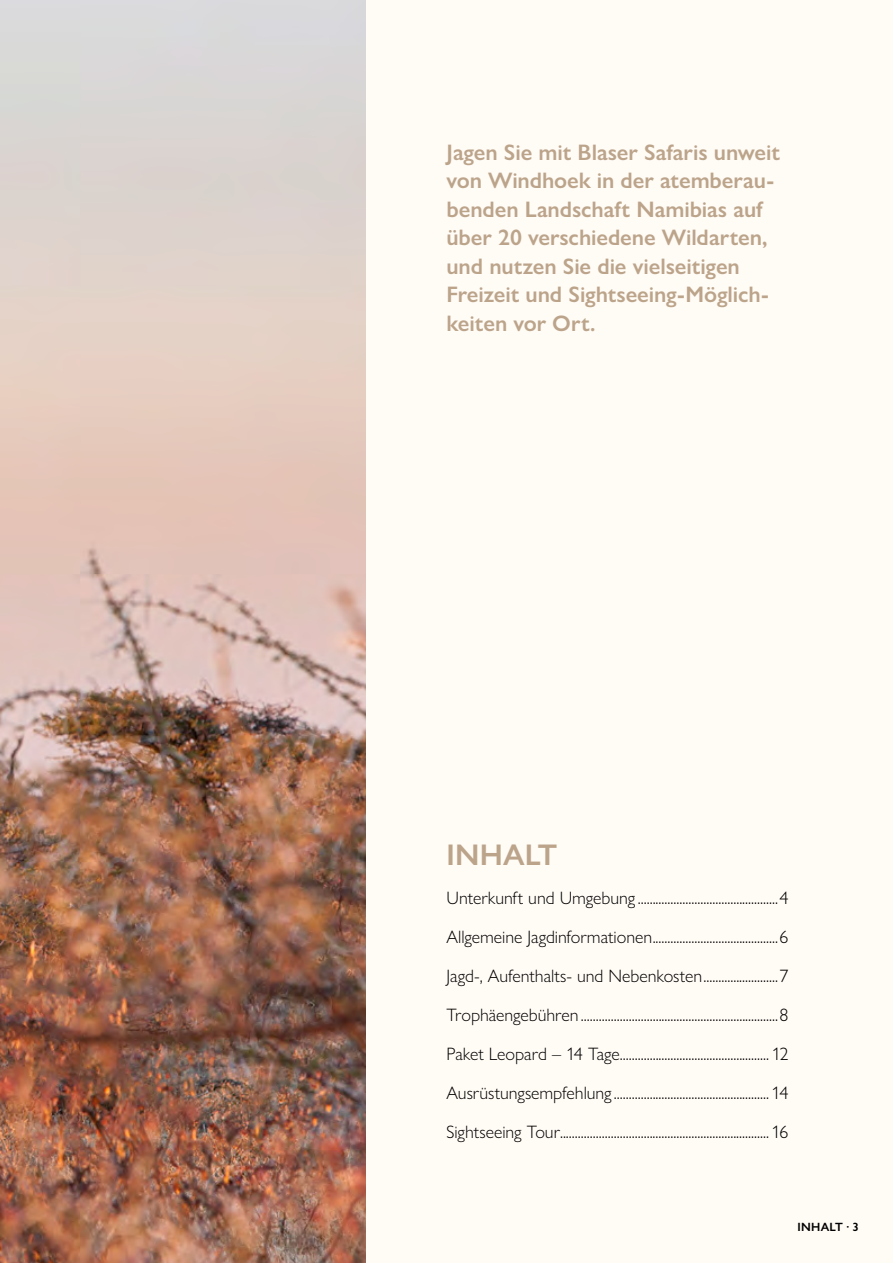
<style>
.page{position:relative;width:893px;height:1263px;background:#fff}
.page>*{position:absolute;margin:0;border:0;box-sizing:border-box;transform-origin:0 0}
.t1{font:600 30px "Gill Sans Nova";letter-spacing:.005em;color:#bca48b}
.t2{font:600 22.5px/28.5px "Gill Sans Nova";letter-spacing:-.005em;color:#bca48b}
.t3{font:300 18px/39px "Gill Sans Nova";letter-spacing:-.005em;color:#000;text-align:justify}
.t4{font:600 12px "Gill Sans Nova";color:#000}
</style>
<div class="page">
<img style="left:0;top:0;width:366px;height:1263px">
<div style="left:366px;top:0;width:527px;height:1263px;background:#fffbf5"></div>
<p class="t2" style="left:446px;top:138px;width:335px">Jagen Sie mit Blaser Safaris unweit von Windhoek in der atemberau&shy;benden Landschaft Namibias auf über 20 verschiedene Wildarten, und nutzen Sie die vielseitigen<br>Freizeit und Sightseeing-Möglich&shy;keiten vor Ort.</p>
<h1 class="t1" style="left:446px;top:836px;width:95px">INHALT</h1>
<p class="t3" style="left:446px;top:878px;width:344px">Unterkunft und Umgebung ...............................................4<br>Allgemeine Jagdinformationen..........................................6<br>Jagd-, Aufenthalts- und Nebenkosten.........................7<br>Trophäengebühren ..................................................................8<br>Paket Leopard – 14 Tage.................................................. 12<br>Ausrüstungsempfehlung .................................................... 14<br>Sightseeing Tour...................................................................... 16</p>
<p class="t4" style="left:797px;top:1219px;width:14px">Inha</p>
<p class="t4" style="left:830px;top:1219px;width:31px">lt · 3</p>
</div>
